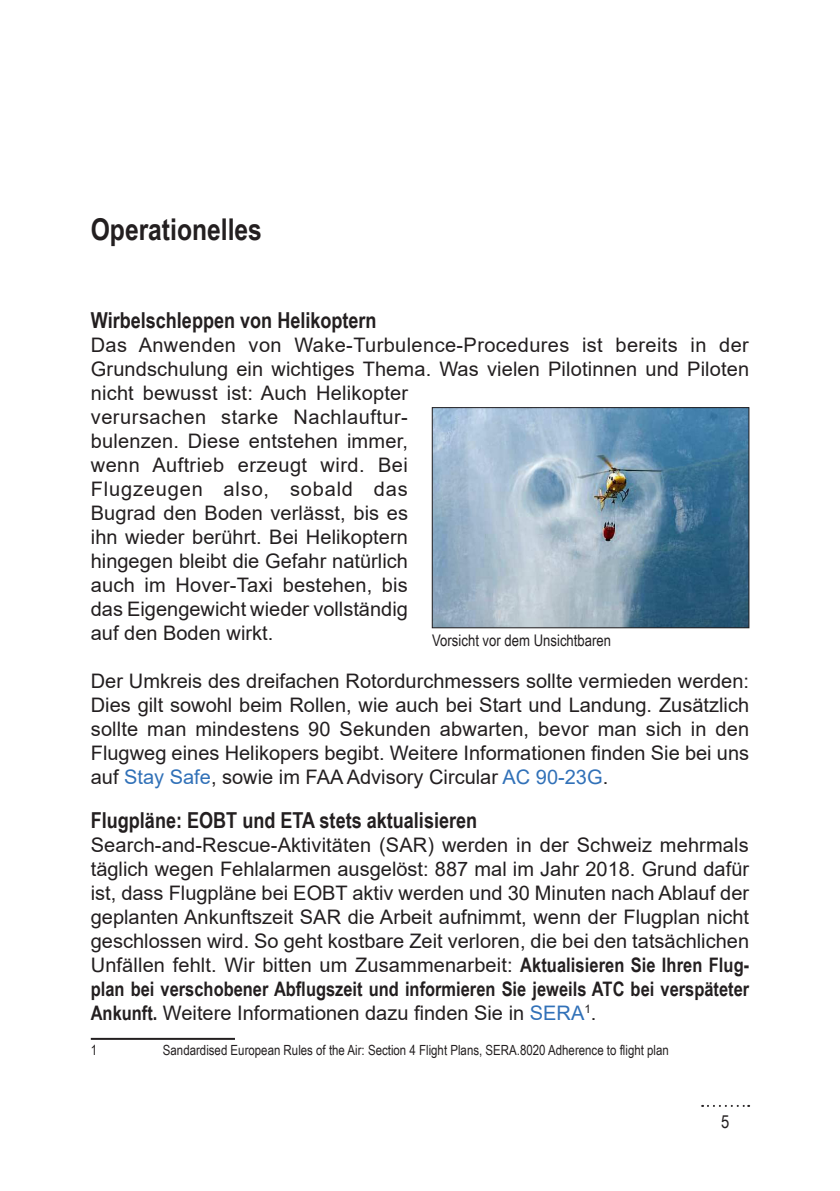
<style>
.page{position:relative;width:840px;height:1191px;background:#fff}
.page>*{position:absolute;margin:0;border:0;box-sizing:border-box;transform-origin:0 0}
.Überschrift{font:700 30px "Arial Narrow";color:#231f20}
.Zwischenüberschrift{font:700 22px "Arial Narrow";color:#231f20}
.Lauftext{font:20px/24px "Arial";letter-spacing:.005em;color:#231f20;text-align:justify}
.t1{font:18px "Arial Narrow";color:#231f20}
.Bildlegende{font:16px "Arial Narrow";color:#231f20}
.Fussnote{font:14px "Arial Narrow";color:#231f20}
.s1{color:#3171b8}
.s2{font-family:"Arial Narrow";font-weight:700}
</style>
<div class="page">
<svg style="left:701px;top:1105px;width:47px;height:2px"></svg>
<hr style="left:91px;top:1037px;width:144px;height:2px;background:#231f20">
<img style="left:434px;top:409px;width:312px;height:217px">
<div style="left:432px;top:407px;width:316px;height:221px;border:1px solid #231f20"></div>
<p class="Überschrift" style="left:91px;top:207px;width:172px">Operationelles</p>
<p class="Zwischenüberschrift" style="left:91px;top:303px;width:287px">Wirbelschleppen von Helikoptern</p>
<p class="Lauftext" style="left:91px;top:333px;width:659px;text-align:left">Das Anwenden von Wake-Turbulence-Procedures ist bereits in der Grundschulung ein wichtiges Thema. Was vielen Pilotinnen und Piloten nicht bewusst ist: Auch Helikopter<br>verursachen starke Nachlauftur-<br>bulenzen. Diese entstehen immer,<br>wenn Auftrieb erzeugt wird. Bei<br>Flugzeugen also, sobald das<br>Bugrad den Boden verlässt, bis es<br>ihn wieder berührt. Bei Helikoptern<br>hingegen bleibt die Gefahr natürlich<br>auch im Hover-Taxi bestehen, bis<br>das Eigengewicht wieder vollständig<br>auf den Boden wirkt.</p>
<p class="Lauftext" style="left:91px;top:669px;width:659px">Der Umkreis des dreifachen Rotordurchmessers sollte vermieden werden:<br>Dies gilt sowohl beim Rollen, wie auch bei Start und Landung. Zusätzlich sollte man mindestens 90 Sekunden abwarten, bevor man sich in den Flugweg eines Helikopers begibt. Weitere Informationen finden Sie bei uns auf <span class="s1">Stay Safe</span>, sowie im FAA Advisory Circular <span class="s1">AC 90-23G</span>.</p>
<p class="Zwischenüberschrift" style="left:91px;top:803px;width:387px">Flugpläne: EOBT und ETA stets aktualisieren</p>
<p class="Lauftext" style="left:91px;top:832px;width:659px">Search-and-Rescue-Aktivitäten (SAR) werden in der Schweiz mehrmals täglich wegen Fehlalarmen ausgelöst: 887 mal im Jahr 2018. Grund dafür ist, dass Flugpläne bei EOBT aktiv werden und 30 Minuten nach Ablauf der geplanten Ankunftszeit SAR die Arbeit aufnimmt, wenn der Flugplan nicht geschlossen wird. So geht kostbare Zeit verloren, die bei den tatsächlichen Unfällen fehlt. Wir bitten um Zusammenarbeit: <span class="s2">Aktualisieren Sie Ihren Flug&shy;plan bei verschobener Abflugszeit und informieren Sie jeweils ATC bei verspäteter Ankunft.</span> Weitere Informationen dazu finden Sie in <span class="s1">SERA</span><sup>1</sup>.</p>
<p class="Fussnote" style="left:91px;top:1039px;width:8px">1</p>
<p class="Fussnote" style="left:163px;top:1039px;width:507px">Sandardised European Rules of the Air: Section 4 Flight Plans, SERA.8020 Adherence to flight plan</p>
<p class="Bildlegende" style="left:432px;top:628px;width:180px">Vorsicht vor dem Unsichtbaren</p>
<p class="t1" style="left:720px;top:1108px;width:10px">5</p>
</div>
